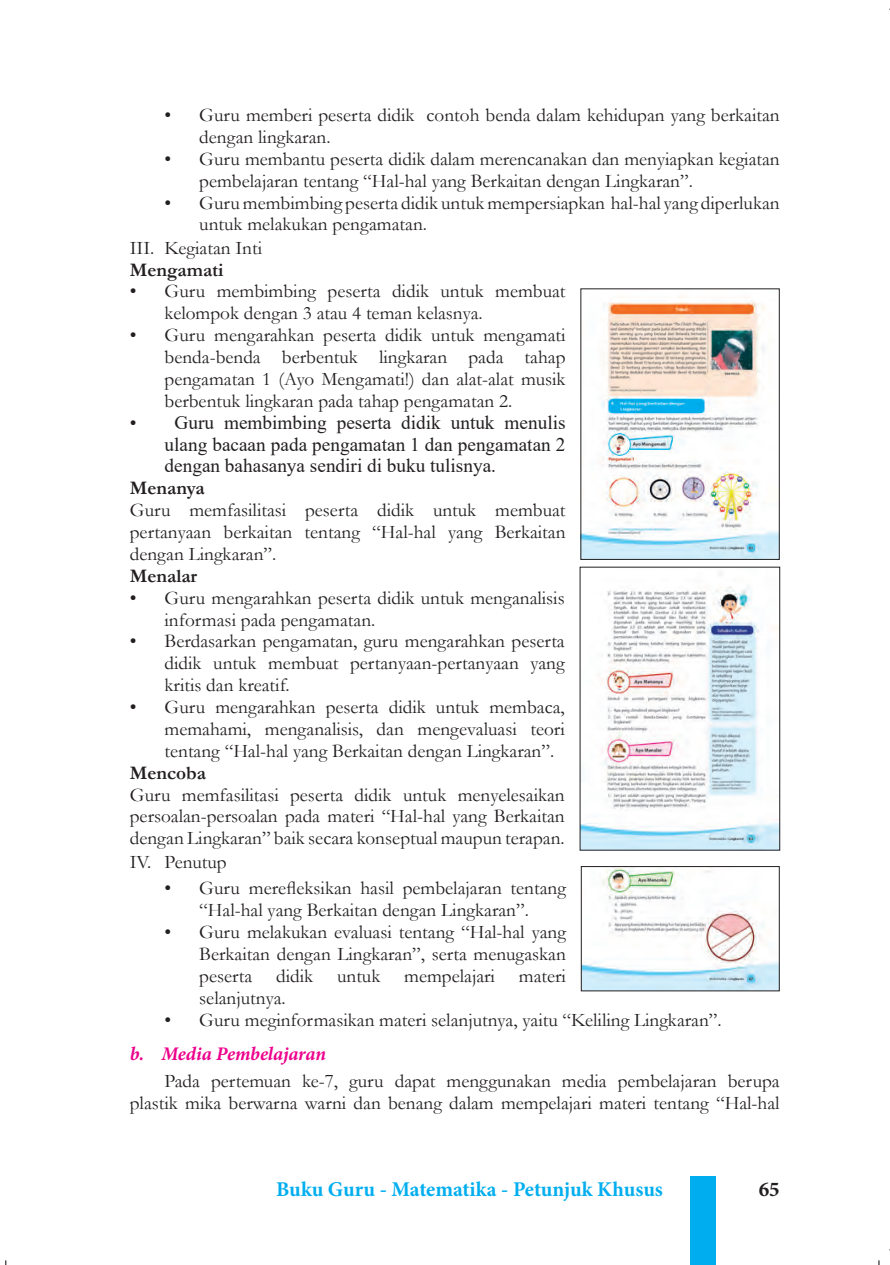
<style>
.page{position:relative;width:890px;height:1265px;background:#fff}
.page>*{position:absolute;margin:0;border:0;box-sizing:border-box;transform-origin:0 0}
.t1{font:700 21px "Minion Pro";letter-spacing:-.005em;color:#00aeef}
.t2{font:700 21px "Minion Pro";color:#231f20}
.t3{font:19.25px/21.9px "Garamond";color:#231f20;text-align:justify}
.t4{font:19.25px/21.9px "Times New Roman";color:#231f20;text-align:justify}
.t5{font:700 19.25px "Garamond";color:#231f20}
.t6{font:italic 700 19.25px "Minion Pro";letter-spacing:-.005em;color:#ed028c}
</style>
<div class="page">
<div style="left:690px;top:1176px;width:26px;height:88px;background:#00aeef"></div>
<img style="left:582px;top:296px;width:196px;height:262px">
<div style="left:580px;top:288px;width:200px;height:272px;border:1px solid #231f20"></div>
<img style="left:582px;top:573px;width:196px;height:275px">
<img style="left:583px;top:868px;width:195px;height:121px">
<div style="left:581px;top:866px;width:199px;height:125px;border:1px solid #231f20"></div>
<p class="t3" style="left:199px;top:104px;width:582px;text-indent:-35px">• Guru memberi peserta didik contoh benda dalam kehidupan yang berkaitan dengan lingkaran.</p>
<p class="t3" style="left:199px;top:147px;width:582px;text-indent:-35px">• Guru membantu peserta didik dalam merencanakan dan menyiapkan kegiatan pembelajaran tentang “Hal-hal yang Berkaitan dengan Lingkaran”.</p>
<p class="t3" style="left:165px;top:191px;width:617px">• Guru membimbing peserta didik untuk mempersiapkan hal-hal yang diperlukan</p>
<p class="t3" style="left:199px;top:213px;width:229px">untuk melakukan pengamatan.</p>
<p class="t3" style="left:130px;top:236px;width:134px">III. Kegiatan Inti</p>
<p class="t5" style="left:130px;top:256px;width:95px">Mengamati</p>
<p class="t3" style="left:165px;top:280px;width:402px;text-indent:-35px">• Guru membimbing peserta didik untuk membuat kelompok dengan 3 atau 4 teman kelasnya.</p>
<p class="t3" style="left:165px;top:324px;width:402px;text-indent:-35px">• Guru mengarahkan peserta didik untuk mengamati benda-benda berbentuk lingkaran pada tahap pengamatan 1 (Ayo Mengamati!) dan alat-alat musik berbentuk lingkaran pada tahap pengamatan 2.</p>
<p class="t4" style="left:165px;top:411px;width:402px;text-indent:-35px">• Guru membimbing peserta didik untuk menulis ulang bacaan pada pengamatan 1 dan pengamatan 2 dengan bahasanya sendiri di buku tulisnya.</p>
<p class="t5" style="left:130px;top:475px;width:76px">Menanya</p>
<p class="t3" style="left:130px;top:499px;width:437px">Guru memfasilitasi peserta didik untuk membuat pertanyaan berkaitan tentang “Hal-hal yang Berkaitan dengan Lingkaran”.</p>
<p class="t5" style="left:130px;top:562px;width:69px">Menalar</p>
<p class="t3" style="left:165px;top:586px;width:402px;text-indent:-35px">• Guru mengarahkan peserta didik untuk menganalisis informasi pada pengamatan.</p>
<p class="t3" style="left:165px;top:630px;width:402px;text-indent:-35px">• Berdasarkan pengamatan, guru mengarahkan peserta didik untuk membuat pertanyaan-pertanyaan yang kritis dan kreatif.</p>
<p class="t3" style="left:165px;top:695px;width:402px;text-indent:-35px">• Guru mengarahkan peserta didik untuk membaca, memahami, menganalisis, dan mengevaluasi teori tentang “Hal-hal yang Berkaitan dengan Lingkaran”.</p>
<p class="t5" style="left:130px;top:759px;width:78px">Mencoba</p>
<p class="t3" style="left:130px;top:783px;width:436px;line-height:22.4px">Guru memfasilitasi peserta didik untuk menyelesaikan persoalan-persoalan pada materi “Hal-hal yang Berkaitan dengan Lingkaran” baik secara konseptual maupun terapan.<br>IV. Penutup</p>
<p class="t3" style="left:165px;top:877px;width:403px;text-align:center">• Guru merefleksikan hasil pembelajaran tentang “Hal-hal yang Berkaitan dengan Lingkaran”.</p>
<p class="t3" style="left:199px;top:920px;width:368px;text-indent:-35px">• Guru melakukan evaluasi tentang “Hal-hal yang Berkaitan dengan Lingkaran”, serta menugaskan peserta didik untuk mempelajari materi selanjutnya.</p>
<p class="t3" style="left:165px;top:1008px;width:559px">• Guru meginformasikan materi selanjutnya, yaitu “Keliling Lingkaran”.</p>
<p class="t6" style="left:130px;top:1040px;width:198px">b. Media Pembelajaran</p>
<p class="t3" style="left:130px;top:1069px;width:651px;text-align:right">Pada pertemuan ke-7, guru dapat menggunakan media pembelajaran berupa plastik mika berwarna warni dan benang dalam mempelajari materi tentang “Hal-hal</p>
<p class="t1" style="left:276px;top:1174px;width:388px">Buku Guru - Matematika - Petunjuk Khusus</p>
<p class="t2" style="left:759px;top:1174px;width:22px">65</p>
</div>
